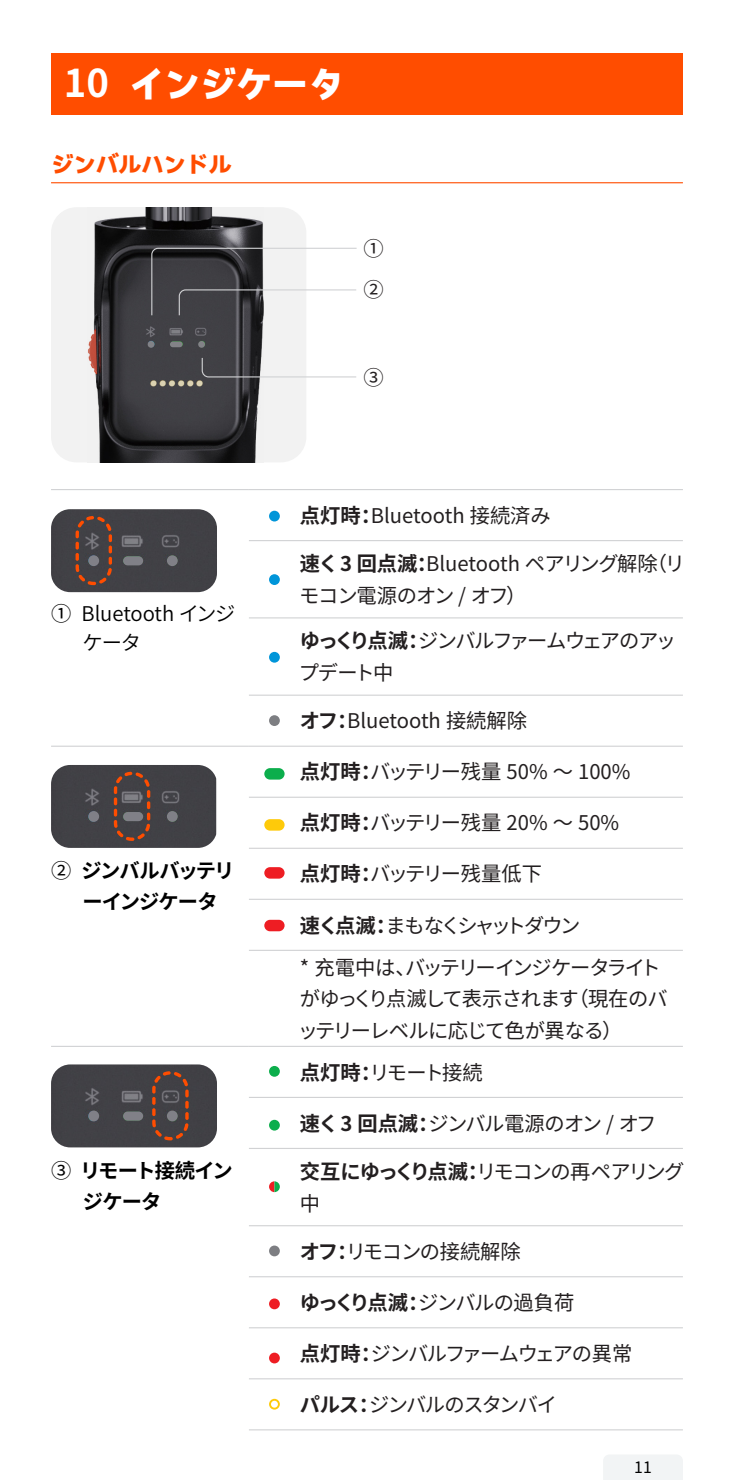
<style>
.page{position:relative;width:734px;height:1480px;background:#fff}
.page>*{position:absolute;margin:0;border:0;box-sizing:border-box;transform-origin:0 0}
.t1{font:800 36px "Mi Sans";color:#fff}
.标题_2_不进入目录{font:700 22.5px "Mi Sans";color:#ff4d00}
.正文{font:20.25px/31.5px "Source Han Sans SC";letter-spacing:-.055em;color:#231f20}
.正文-2{font:20.25px/31.5px "Source Han Sans SC";letter-spacing:-.08em;color:#231f20}
.正文-3{font:20.25px/31.5px "Source Han Sans SC";letter-spacing:-.025em;color:#231f20}
.正文-4{font:20.25px "Source Han Sans SC";color:#231f20}
.t2{font:700 20.25px/31.5px "Source Han Sans SC";letter-spacing:-.045em;color:#000}
.正文-5{font:20.25px "Source Han Sans SC";letter-spacing:-.01em;color:#231f20}
.t3{font:20.25px/29.2px "Source Han Sans SC";letter-spacing:-.015em;color:#000}
.正文-6{font:20.25px "Source Han Sans SC";letter-spacing:-.135em;color:#231f20}
.正文-7{font:20.25px "Source Han Sans SC";letter-spacing:-.03em;color:#231f20}
.正文-8{font:20.25px "Source Han Sans SC";letter-spacing:-.035em;color:#231f20}
.t4{font:15.75px "Source Han Sans SC";color:#000}
.s1{font-family:"Source Han Sans SC";font-weight:700;font-size:38.25px}
.s2{font-style:inherit}
.s3{font-weight:400}
.s4{font-weight:700}
</style>
<div class="page">
<div style="left:51px;top:53px;width:631px;height:62px;background:#ff4d00"></div>
<hr style="left:51px;top:182px;width:631px;height:1px;background:#ff4d00">
<div style="left:51px;top:207px;width:255px;height:255px;background:#f2f2f2;border-radius:26px"></div>
<img style="left:88px;top:207px;width:175px;height:255px">
<div style="left:170px;top:341px;width:12px;height:6px;background:#828287;border-radius:3px"></div>
<div style="left:148px;top:341px;width:6px;height:7px;background:#828287;border-radius:50%"></div>
<div style="left:198px;top:341px;width:7px;height:7px;background:#828287;border-radius:50%"></div>
<svg style="left:201px;top:357px;width:155px;height:21px"></svg>
<svg style="left:151px;top:247px;width:206px;height:69px"></svg>
<hr style="left:249px;top:1378px;width:51px;height:1px;background:#d1d2d4">
<hr style="left:300px;top:1378px;width:382px;height:1px;background:#d1d2d4">
<hr style="left:249px;top:1097px;width:51px;height:1px;background:#d1d2d4">
<hr style="left:300px;top:1097px;width:382px;height:1px;background:#d1d2d4">
<hr style="left:249px;top:1148px;width:51px;height:1px;background:#d1d2d4">
<hr style="left:300px;top:1148px;width:382px;height:1px;background:#d1d2d4">
<hr style="left:249px;top:1225px;width:51px;height:1px;background:#d1d2d4">
<hr style="left:300px;top:1225px;width:382px;height:1px;background:#d1d2d4">
<hr style="left:249px;top:1276px;width:51px;height:1px;background:#d1d2d4">
<hr style="left:300px;top:1276px;width:382px;height:1px;background:#d1d2d4">
<hr style="left:249px;top:1327px;width:51px;height:1px;background:#d1d2d4">
<hr style="left:300px;top:1327px;width:382px;height:1px;background:#d1d2d4">
<hr style="left:249px;top:1429px;width:51px;height:1px;background:#d1d2d4">
<hr style="left:300px;top:1429px;width:382px;height:1px;background:#d1d2d4">
<hr style="left:249px;top:540px;width:51px;height:1px;background:#d1d2d4">
<hr style="left:300px;top:540px;width:382px;height:1px;background:#d1d2d4">
<hr style="left:249px;top:950px;width:51px;height:1px;background:#d1d2d4">
<hr style="left:300px;top:950px;width:382px;height:1px;background:#d1d2d4">
<hr style="left:249px;top:1046px;width:51px;height:1px;background:#d1d2d4">
<hr style="left:300px;top:1046px;width:382px;height:1px;background:#d1d2d4">
<hr style="left:249px;top:489px;width:51px;height:1px;background:#d1d2d4">
<hr style="left:300px;top:489px;width:382px;height:1px;background:#d1d2d4">
<hr style="left:51px;top:489px;width:198px;height:1px;background:#d1d2d4">
<hr style="left:249px;top:617px;width:51px;height:1px;background:#d1d2d4">
<hr style="left:300px;top:617px;width:382px;height:1px;background:#d1d2d4">
<hr style="left:249px;top:694px;width:51px;height:2px;background:#d1d2d4">
<hr style="left:300px;top:694px;width:382px;height:2px;background:#d1d2d4">
<hr style="left:51px;top:745px;width:198px;height:2px;background:#d1d2d4">
<hr style="left:249px;top:745px;width:51px;height:2px;background:#d1d2d4">
<hr style="left:300px;top:745px;width:382px;height:2px;background:#d1d2d4">
<hr style="left:249px;top:797px;width:51px;height:1px;background:#d1d2d4">
<hr style="left:300px;top:797px;width:382px;height:1px;background:#d1d2d4">
<hr style="left:249px;top:848px;width:51px;height:1px;background:#d1d2d4">
<hr style="left:300px;top:848px;width:382px;height:1px;background:#d1d2d4">
<hr style="left:249px;top:899px;width:51px;height:1px;background:#d1d2d4">
<hr style="left:300px;top:899px;width:382px;height:1px;background:#d1d2d4">
<hr style="left:51px;top:1046px;width:198px;height:1px;background:#d1d2d4">
<img style="left:51px;top:509px;width:166px;height:83px">
<div style="left:167px;top:555px;width:11px;height:11px;background:#808087;border-radius:50%"></div>
<div style="left:123px;top:556px;width:20px;height:9px;background:#808087;border-radius:5px"></div>
<svg style="left:75px;top:516px;width:37px;height:69px;background:#5f4640"></svg>
<div style="left:269px;top:511px;width:11px;height:10px;background:#0095d9;border-radius:50%"></div>
<div style="left:269px;top:574px;width:11px;height:11px;background:#0095d9;border-radius:50%"></div>
<div style="left:269px;top:652px;width:11px;height:11px;background:#0095d9;border-radius:50%"></div>
<div style="left:269px;top:715px;width:11px;height:11px;background:#7d7e82;border-radius:50%"></div>
<img style="left:51px;top:765px;width:165px;height:83px">
<div style="left:167px;top:811px;width:11px;height:11px;background:#808087;border-radius:50%"></div>
<div style="left:88px;top:811px;width:11px;height:11px;background:#808087;border-radius:50%"></div>
<svg style="left:114px;top:772px;width:36px;height:69px;background:#644a44"></svg>
<div style="left:264px;top:768px;width:20px;height:11px;background:#0cae4c;border-radius:6px"></div>
<div style="left:264px;top:819px;width:20px;height:11px;background:#feca0a;border-radius:6px"></div>
<div style="left:264px;top:867px;width:20px;height:11px;background:#ee1d23;border-radius:6px"></div>
<div style="left:264px;top:920px;width:20px;height:11px;background:#ee1d23;border-radius:6px"></div>
<img style="left:51px;top:1064px;width:166px;height:83px">
<div style="left:123px;top:1111px;width:20px;height:9px;background:#808087;border-radius:5px"></div>
<div style="left:88px;top:1110px;width:11px;height:11px;background:#808087;border-radius:50%"></div>
<svg style="left:152px;top:1071px;width:37px;height:69px;background:#5f463f"></svg>
<div style="left:269px;top:1066px;width:11px;height:11px;background:#0cae4c;border-radius:50%"></div>
<div style="left:269px;top:1120px;width:11px;height:10px;background:#0cae4c;border-radius:50%"></div>
<svg style="left:269px;top:1181px;width:11px;height:11px"></svg>
<div style="left:269px;top:1245px;width:11px;height:11px;background:#7d7e82;border-radius:50%"></div>
<div style="left:269px;top:1298px;width:11px;height:11px;background:#ee1d23;border-radius:50%"></div>
<div style="left:269px;top:1352px;width:11px;height:11px;background:#ee1d23;border-radius:50%"></div>
<svg style="left:269px;top:1399px;width:11px;height:10px"></svg>
<div style="left:271px;top:1400px;width:7px;height:7px;background:#fff;border-radius:50%"></div>
<div style="left:603px;top:1455px;width:79px;height:25px;background:#f2f4f5"></div>
<p class="t1" style="left:64px;top:60px;width:282px"><span class="s1">10</span> インジケータ</p>
<p class="标题_2_不进入目录" style="left:51px;top:150px;width:181px">ジンバルハンドル</p>
<p class="t3" style="left:83px;top:599px;width:154px;text-indent:-32px"><span class="s2">①</span> Bluetooth インジケータ</p>
<p class="t2" style="left:83px;top:855px;width:153px;text-indent:-32px"><span class="s3">②</span> ジンバルバッテリーインジケータ</p>
<p class="t2" style="left:83px;top:1155px;width:151px;text-indent:-32px"><span class="s3">③</span> リモート接続インジケータ</p>
<p class="正文" style="left:363px;top:233px;width:22px">①</p>
<p class="正文" style="left:363px;top:274px;width:22px">②</p>
<p class="正文" style="left:363px;top:362px;width:22px">③</p>
<p class="正文-4" style="left:300px;top:504px;width:252px"><span class="s4">点灯時：</span>Bluetooth 接続済み</p>
<p class="正文-3" style="left:299px;top:548px;width:387px"><span class="s4">速く3 回点滅：</span>Bluetooth ペアリング解除（リモコン電源のオン / オフ）</p>
<p class="正文-2" style="left:299px;top:626px;width:378px"><span class="s4">ゆっくり点滅：</span>ジンバルファームウェアのアップデート中</p>
<p class="正文-4" style="left:300px;top:709px;width:229px"><span class="s4">オフ：</span>Bluetooth 接続解除</p>
<p class="正文-5" style="left:300px;top:760px;width:332px"><span class="s4">点灯時：</span>バッテリー残量 50% ～ 100%</p>
<p class="正文" style="left:300px;top:808px;width:321px"><span class="s4">点灯時：</span>バッテリー残量 20% ～ 50%</p>
<p class="正文" style="left:300px;top:859px;width:243px"><span class="s4">点灯時：</span>バッテリー残量低下</p>
<p class="正文-6" style="left:300px;top:914px;width:282px"><span class="s4">速く点滅：</span>まもなくシャットダウン</p>
<p class="正文" style="left:298px;top:952px;width:371px">* 充電中は、バッテリーインジケータライトがゆっくり点滅して表示されます（現在のバッテリーレベルに応じて色が異なる）</p>
<p class="正文" style="left:300px;top:1057px;width:184px"><span class="s4">点灯時：</span>リモート接続</p>
<p class="正文" style="left:300px;top:1108px;width:358px"><span class="s4">速く3 回点滅：</span>ジンバル電源のオン / オフ</p>
<p class="正文" style="left:300px;top:1156px;width:386px"><span class="s4">交互にゆっくり点滅：</span>リモコンの再ペアリング中</p>
<p class="正文-8" style="left:300px;top:1240px;width:222px"><span class="s4">オフ：</span>リモコンの接続解除</p>
<p class="正文-7" style="left:300px;top:1291px;width:276px"><span class="s4">ゆっくり点滅：</span>ジンバルの過負荷</p>
<p class="正文-2" style="left:300px;top:1338px;width:334px"><span class="s4">点灯時：</span>ジンバルファームウェアの異常</p>
<p class="正文-2" style="left:300px;top:1389px;width:259px"><span class="s4">パルス：</span>ジンバルのスタンバイ</p>
<p class="t4" style="left:634px;top:1458px;width:19px">11</p>
</div>
